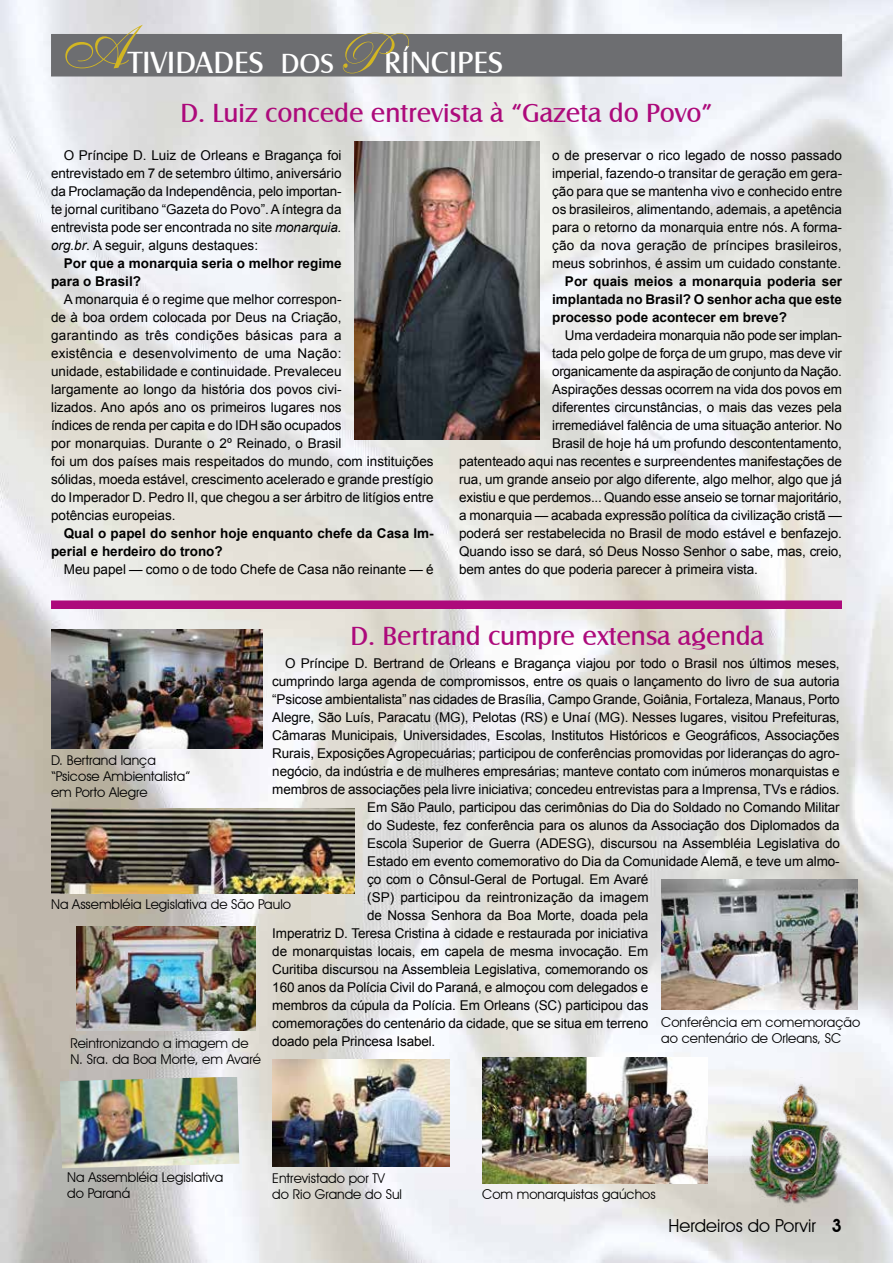
<style>
.page{position:relative;width:893px;height:1263px;background:#fff}
.page>*{position:absolute;margin:0;border:0;box-sizing:border-box;transform-origin:0 0}
.t1{font:31.5px "Castle T";color:#fff}
.t2{font:27px "Castle T";color:#ad0a7b}
.t3{font:18px "Avant Garde IT Cby BT";color:#000}
.t4{font:13.5px/18px "Arial";letter-spacing:-.01em;color:#000;text-align:justify}
.t5{font:13.5px/16.2px "Avant Garde IT Cby BT";color:#000}
.t6{font:700 13.5px/18px "Arial";color:#000}
.t7{font:13.5px "Arial";letter-spacing:.01em;color:#000}
.s1{font-family:"English 111 Vivace BT";font-size:60px;color:#d2b622}
.s2{font-size:28.5px}
.s3{font-family:"Edwardian Script ITC";font-size:60px;color:#d2b622}
.s4{font-style:italic}
.s5{font-weight:600}
</style>
<div class="page">
<img style="left:0;top:0;width:893px;height:1263px">
<div style="left:51px;top:34px;width:791px;height:42px;background:#6d6e71"></div>
<img style="left:742px;top:1077px;width:107px;height:134px">
<div style="left:51px;top:600px;width:791px;height:9px;background:#ad0a7b"></div>
<img style="left:354px;top:142px;width:185px;height:297px">
<img style="left:51px;top:630px;width:212px;height:119px">
<img style="left:51px;top:808px;width:303px;height:86px">
<img style="left:77px;top:927px;width:178px;height:103px">
<img style="left:60px;top:1076px;width:179px;height:92px">
<img style="left:272px;top:1059px;width:178px;height:108px">
<img style="left:482px;top:1057px;width:225px;height:126px">
<img style="left:661px;top:879px;width:197px;height:131px">
<h1 class="t1" style="left:57px;top:45px;width:448px"><span class="s1">A</span>tividades <span class="s2">dos</span> <span class="s3">P</span>ríncipes</h1>
<h2 class="t2" style="left:180px;top:98px;width:534px">D. Luiz concede entrevista à “Gazeta do Povo”</h2>
<p class="t4" style="left:51px;top:146px;width:292px;text-indent:13px">O Príncipe D. Luiz de Orleans e Bragança foi entrevistado em 7 de setembro último, aniversário da Proclamação da Independência, pelo importan&shy;te jornal curitibano “Gazeta do Povo”. A íntegra da entrevista pode ser encontrada no site <span class="s4">monarquia. org.br</span>. A seguir, alguns destaques:</p>
<p class="t6" style="left:51px;top:255px;width:292px;text-indent:13px">Por que a monarquia seria o melhor regime para o Brasil?</p>
<p class="t4" style="left:51px;top:290px;width:384px;text-align:left;text-indent:13px">A monarquia é o regime que melhor correspon-<br>de à boa ordem colocada por Deus na Criação,<br>garantindo as três condições básicas para a<br>existência e desenvolvimento de uma Nação:<br>unidade, estabilidade e continuidade. Prevaleceu<br>largamente ao longo da história dos povos civi-<br>lizados. Ano após ano os primeiros lugares nos<br>índices de renda per capita e do IDH são ocupados<br>por monarquias. Durante o 2º Reinado, o Brasil<br>foi um dos países mais respeitados do mundo, com instituições sólidas, moeda estável, crescimento acelerado e grande prestígio do Imperador D. Pedro II, que chegou a ser árbitro de litígios entre potências europeias.</p>
<p class="t6" style="left:51px;top:524px;width:384px;text-indent:13px">Qual o papel do senhor hoje enquanto chefe da Casa Im&shy;perial e herdeiro do trono?</p>
<p class="t4" style="left:64px;top:560px;width:371px">Meu papel — como o de todo Chefe de Casa não reinante — é</p>
<p class="t4" style="left:552px;top:146px;width:291px">o de preservar o rico legado de nosso passado imperial, fazendo-o transitar de geração em gera&shy;ção para que se mantenha vivo e conhecido entre os brasileiros, alimentando, ademais, a apetência para o retorno da monarquia entre nós. A forma&shy;ção da nova geração de príncipes brasileiros, meus sobrinhos, é assim um cuidado constante.</p>
<p class="t6" style="left:552px;top:273px;width:291px;text-align:justify;text-indent:13px">Por quais meios a monarquia poderia ser implantada no Brasil? O senhor acha que este processo pode acontecer em breve?</p>
<p class="t4" style="left:565px;top:326px;width:279px">Uma verdadeira monarquia não pode ser implan-</p>
<p class="t4" style="left:552px;top:344px;width:291px">tada pelo golpe de força de um grupo, mas deve vir</p>
<p class="t4" style="left:552px;top:362px;width:291px">organicamente da aspiração de conjunto da Nação.</p>
<p class="t4" style="left:552px;top:380px;width:291px">Aspirações dessas ocorrem na vida dos povos em</p>
<p class="t4" style="left:552px;top:398px;width:291px">diferentes circunstâncias, o mais das vezes pela</p>
<p class="t4" style="left:552px;top:416px;width:291px">irremediável falência de uma situação anterior. No</p>
<p class="t4" style="left:552px;top:434px;width:291px">Brasil de hoje há um profundo descontentamento,</p>
<p class="t4" style="left:459px;top:452px;width:384px">patenteado aqui nas recentes e surpreendentes manifestações de</p>
<p class="t4" style="left:459px;top:470px;width:384px">rua, um grande anseio por algo diferente, algo melhor, algo que já</p>
<p class="t4" style="left:459px;top:488px;width:384px">existiu e que perdemos... Quando esse anseio se tornar majoritário,</p>
<p class="t4" style="left:459px;top:506px;width:384px">a monarquia — acabada expressão política da civilização cristã —</p>
<p class="t4" style="left:459px;top:524px;width:384px">poderá ser restabelecida no Brasil de modo estável e benfazejo.</p>
<p class="t4" style="left:459px;top:542px;width:384px">Quando isso se dará, só Deus Nosso Senhor o sabe, mas, creio,</p>
<p class="t4" style="left:459px;top:560px;width:300px">bem antes do que poderia parecer à primeira vista.</p>
<h2 class="t2" style="left:350px;top:621px;width:415px">D. Bertrand cumpre extensa agenda</h2>
<p class="t4" style="left:285px;top:654px;width:556px">O Príncipe D. Bertrand de Orleans e Bragança viajou por todo o Brasil nos últimos meses,</p>
<p class="t4" style="left:272px;top:672px;width:569px">cumprindo larga agenda de compromissos, entre os quais o lançamento do livro de sua autoria</p>
<p class="t4" style="left:272px;top:690px;width:569px">“Psicose ambientalista” nas cidades de Brasília, Campo Grande, Goiânia, Fortaleza, Manaus, Porto</p>
<p class="t4" style="left:272px;top:708px;width:569px">Alegre, São Luís, Paracatu (MG), Pelotas (RS) e Unaí (MG). Nesses lugares, visitou Prefeituras,</p>
<p class="t4" style="left:272px;top:726px;width:569px">Câmaras Municipais, Universidades, Escolas, Institutos Históricos e Geográficos, Associações</p>
<p class="t4" style="left:272px;top:744px;width:569px">Rurais, Exposições Agropecuárias; participou de conferências promovidas por lideranças do agro-</p>
<p class="t4" style="left:272px;top:762px;width:569px">negócio, da indústria e de mulheres empresárias; manteve contato com inúmeros monarquistas e</p>
<p class="t4" style="left:272px;top:780px;width:569px">membros de associações pela livre iniciativa; concedeu entrevistas para a Imprensa, TVs e rádios.</p>
<p class="t4" style="left:367px;top:798px;width:474px">Em São Paulo, participou das cerimônias do Dia do Soldado no Comando Militar</p>
<p class="t4" style="left:367px;top:816px;width:474px">do Sudeste, fez conferência para os alunos da Associação dos Diplomados da</p>
<p class="t4" style="left:367px;top:834px;width:474px">Escola Superior de Guerra (ADESG), discursou na Assembléia Legislativa do</p>
<p class="t4" style="left:367px;top:852px;width:474px">Estado em evento comemorativo do Dia da Comunidade Alemã, e teve um almo-</p>
<p class="t4" style="left:367px;top:870px;width:283px">ço com o Cônsul-Geral de Portugal. Em Avaré</p>
<p class="t7" style="left:367px;top:888px;width:283px">(SP) participou da reintronização da imagem</p>
<p class="t4" style="left:367px;top:906px;width:283px">de Nossa Senhora da Boa Morte, doada pela</p>
<p class="t4" style="left:272px;top:924px;width:378px">Imperatriz D. Teresa Cristina à cidade e restaurada por iniciativa</p>
<p class="t4" style="left:272px;top:942px;width:377px">de monarquistas locais, em capela de mesma invocação. Em</p>
<p class="t4" style="left:272px;top:960px;width:378px">Curitiba discursou na Assembleia Legislativa, comemorando os</p>
<p class="t4" style="left:272px;top:978px;width:378px">160 anos da Polícia Civil do Paraná, e almoçou com delegados e</p>
<p class="t4" style="left:272px;top:996px;width:378px">membros da cúpula da Polícia. Em Orleans (SC) participou das</p>
<p class="t4" style="left:272px;top:1014px;width:378px">comemorações do centenário da cidade, que se situa em terreno</p>
<p class="t4" style="left:272px;top:1032px;width:165px">doado pela Princesa Isabel.</p>
<p class="t5" style="left:51px;top:752px;width:141px">D. Bertrand lança “Psicose Ambientalista” em Porto Alegre</p>
<p class="t5" style="left:51px;top:896px;width:241px">Na Assembléia Legislativa de São Paulo</p>
<p class="t5" style="left:661px;top:1013px;width:200px">Conferência em comemoração ao centenário de Orleans, SC</p>
<p class="t5" style="left:70px;top:1035px;width:192px">Reintronizando a imagem de<br>N. Sra. da Boa Morte, em Avaré</p>
<p class="t5" style="left:67px;top:1169px;width:158px">Na Assembléia Legislativa do Paraná</p>
<p class="t5" style="left:272px;top:1170px;width:131px">Entrevistado por TV do Rio Grande do Sul</p>
<p class="t5" style="left:482px;top:1186px;width:175px">Com monarquistas gaúchos</p>
<h3 class="t3" style="left:668px;top:1215px;width:175px">Herdeiros do Porvir <span class="s5">3</span></h3>
</div>
